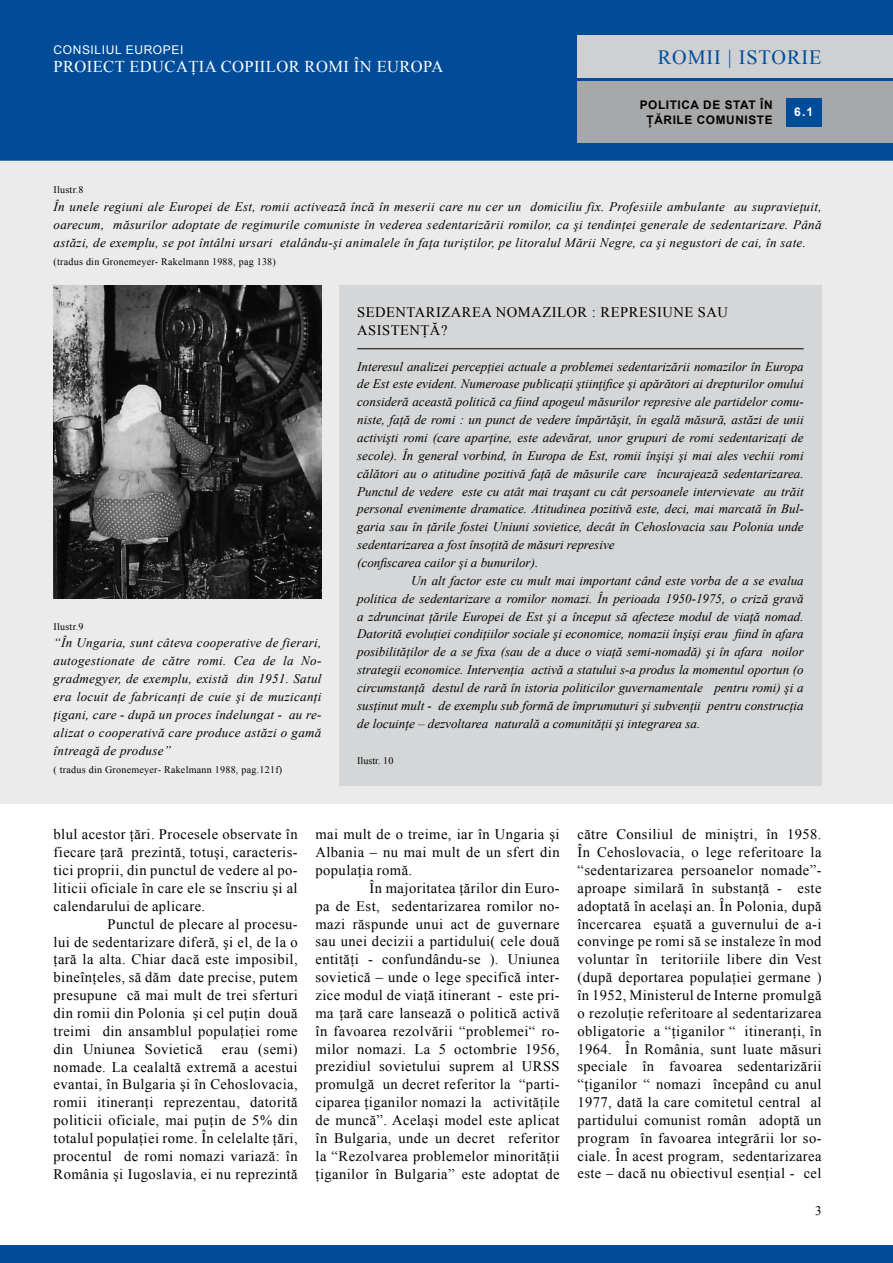
<style>
.page{position:relative;width:893px;height:1263px;background:#fff}
.page>*{position:absolute;margin:0;border:0;box-sizing:border-box;transform-origin:0 0}
.t1{font:20.25px "Times New Roman";color:#004c99}
.t2{font:16.5px "Times New Roman";letter-spacing:.025em;color:#fff}
.t3{font:14.55px/17.9px "Times New Roman";letter-spacing:.03em;color:#000;text-align:justify}
.t4{font:italic 13.05px/17.9px "Times New Roman";color:#000;text-align:justify}
.t5{font:13.05px "Times New Roman";color:#000}
.t6{font:12px "Arial";letter-spacing:.05em;color:#fff}
.t7{font:700 12px "Arial";color:#fff}
.t8{font:700 11.85px/15px "Arial";letter-spacing:.05em;color:#000;text-align:center}
.t9{font:10.05px "Times New Roman";letter-spacing:.025em;color:#000}
</style>
<div class="page">
<div style="left:0;top:161px;width:893px;height:643px;background:#ebebec"></div>
<div style="left:0;top:0;width:893px;height:161px;background:#004c99"></div>
<div style="left:577px;top:81px;width:316px;height:62px;background:#a7a8aa"></div>
<div style="left:577px;top:36px;width:316px;height:42px;background:#cfd0d2"></div>
<div style="left:786px;top:98px;width:35px;height:28px;background:#004c99"></div>
<div style="left:0;top:1245px;width:893px;height:18px;background:#004c99"></div>
<div style="left:339px;top:286px;width:482px;height:500px;background:#d5d6d7"></div>
<hr style="left:357px;top:348px;width:447px;height:1px;background:#000">
<img style="left:54px;top:286px;width:267px;height:312px">
<p class="t6" style="left:54px;top:42px;width:131px">CONSILIUL EUROPEI</p>
<p class="t2" style="left:54px;top:55px;width:391px">PROIECT EDUCAŢIA COPIILOR ROMI ÎN EUROPA</p>
<h1 class="t1" style="left:658px;top:44px;width:28px">Romii</h1>
<h1 class="t1" style="left:728px;top:44px;width:45px">| istorie</h1>
<p class="t7" style="left:794px;top:104px;width:21px">6.1</p>
<p class="t8" style="left:640px;top:98px;width:134px">POLITICA DE STAT ÎN<br>ŢĂRILE COMUNISTE</p>
<p class="t9" style="left:54px;top:183px;width:31px">Ilustr.8</p>
<p class="t4" style="left:54px;top:198px;width:770px">În unele regiuni ale Europei de Est, romii activează încă în meserii care nu cer un domiciliu fix. Profesiile ambulante au supravieţuit, oarecum, măsurilor adoptate de regimurile comuniste în vederea sedentarizării romilor, ca şi tendinţei generale de sedentarizare. Până astăzi, de exemplu, se pot întâlni ursari etalându-şi animalele în faţa turiştilor, pe litoralul Mării Negre, ca şi negustori de cai, în sate.</p>
<p class="t9" style="left:54px;top:255px;width:224px">(tradus din Gronemeyer- Rakelmann 1988, pag 138)</p>
<p class="t9" style="left:54px;top:619px;width:31px">Ilustr.9</p>
<p class="t4" style="left:54px;top:634px;width:269px">“În Ungaria, sunt câteva cooperative de fierari, autogestionate de către romi. Cea de la No&shy;gradmegyer, de exemplu, există din 1951. Satul era locuit de fabricanţi de cuie şi de muzicanţi ţigani, care - după un proces îndelungat - au re&shy;alizat o cooperativă care produce astăzi o gamă întreagă de produse”</p>
<p class="t9" style="left:54px;top:762px;width:230px">( tradus din Gronemeyer- Rakelmann 1988, pag.121f)</p>
<p class="t3" style="left:357px;top:303px;width:372px">SEDENTARIZAREA NOMAZILOR : REPRESIUNE SAU<br>ASISTENŢĂ?</p>
<p class="t4" style="left:357px;top:357px;width:448px">Interesul analizei percepţiei actuale a problemei sedentarizării nomazilor în Europa</p>
<p class="t4" style="left:357px;top:375px;width:448px">de Est este evident. Numeroase publicaţii ştiinţifice şi apărători ai drepturilor omului</p>
<p class="t4" style="left:357px;top:393px;width:448px">consideră această politică ca fiind apogeul măsurilor represive ale partidelor comu-</p>
<p class="t4" style="left:357px;top:410px;width:448px">niste, faţă de romi : un punct de vedere împărtăşit, în egală măsură, astăzi de unii</p>
<p class="t4" style="left:357px;top:428px;width:448px">activişti romi (care aparţine, este adevărat, unor grupuri de romi sedentarizaţi de</p>
<p class="t4" style="left:357px;top:446px;width:448px">secole). În general vorbind, în Europa de Est, romii înşişi şi mai ales vechii romi</p>
<p class="t4" style="left:357px;top:464px;width:448px">călători au o atitudine pozitivă faţă de măsurile care încurajează sedentarizarea.</p>
<p class="t4" style="left:357px;top:482px;width:448px">Punctul de vedere este cu atât mai traşant cu cât persoanele intervievate au trăit</p>
<p class="t4" style="left:357px;top:500px;width:448px">personal evenimente dramatice. Atitudinea pozitivă este, deci, mai marcată în Bul-</p>
<p class="t4" style="left:357px;top:518px;width:448px">garia sau în ţările fostei Uniuni sovietice, decât în Cehoslovacia sau Polonia unde</p>
<p class="t4" style="left:357px;top:535px;width:259px">sedentarizarea a fost însoţită de măsuri represive</p>
<p class="t4" style="left:357px;top:553px;width:183px">(confiscarea cailor şi a bunurilor).</p>
<p class="t4" style="left:411px;top:571px;width:394px">Un alt factor este cu mult mai important când este vorba de a se evalua</p>
<p class="t4" style="left:357px;top:589px;width:448px">politica de sedentarizare a romilor nomazi. În perioada 1950-1975, o criză gravă</p>
<p class="t4" style="left:357px;top:607px;width:448px">a zdruncinat ţările Europei de Est şi a început să afecteze modul de viaţă nomad.</p>
<p class="t4" style="left:357px;top:625px;width:448px">Datorită evoluţiei condiţiilor sociale şi economice, nomazii înşişi erau fiind în afara</p>
<p class="t4" style="left:357px;top:643px;width:448px">posibilităţilor de a se fixa (sau de a duce o viaţă semi-nomadă) şi în afara noilor</p>
<p class="t4" style="left:357px;top:660px;width:448px">strategii economice. Intervenţia activă a statului s-a produs la momentul oportun (o</p>
<p class="t4" style="left:357px;top:678px;width:448px">circumstanţă destul de rară în istoria politicilor guvernamentale pentru romi) şi a</p>
<p class="t4" style="left:357px;top:696px;width:448px">susţinut mult - de exemplu sub formă de împrumuturi şi subvenţii pentru construcţia</p>
<p class="t4" style="left:357px;top:714px;width:345px">de locuinţe – dezvoltarea naturală a comunităţii şi integrarea sa.</p>
<p class="t9" style="left:357px;top:753px;width:38px">Ilustr. 10</p>
<p class="t3" style="left:54px;top:825px;width:246px">blul acestor ţări. Procesele observate în fiecare ţară prezintă, totuşi, caracteris&shy;tici proprii, din punctul de vedere al po&shy;liticii oficiale în care ele se înscriu şi al calendarului de aplicare.</p>
<p class="t3" style="left:54px;top:915px;width:246px;text-indent:54px">Punctul de plecare al procesu&shy;lui de sedentarizare diferă, şi el, de la o ţară la alta. Chiar dacă este imposibil, bineînţeles, să dăm date precise, putem presupune că mai mult de trei sferturi din romii din Polonia şi cel puţin două treimi din ansamblul populaţiei rome din Uniunea Sovietică</p>
<p class="t3" style="left:54px;top:1040px;width:246px;text-indent:168px">erau (semi) nomade. La cealaltă extremă a acestui evantai, în Bulgaria şi în Cehoslovacia, romii itineranţi reprezentau, datorită politicii oficiale, mai puţin de 5% din totalul populaţiei rome. În celelalte ţări, procentul de romi nomazi variază: în România şi Iugoslavia, ei nu reprezintă</p>
<p class="t3" style="left:315px;top:825px;width:246px">mai mult de o treime, iar în Ungaria şi Albania – nu mai mult de un sfert din populaţia romă.</p>
<p class="t3" style="left:315px;top:879px;width:246px;text-indent:54px">În majoritatea ţărilor din Euro&shy;pa de Est, sedentarizarea romilor no&shy;mazi răspunde unui act de guvernare sau unei decizii a partidului( cele două entităţi - confundându-se ). Uniunea sovietică – unde o lege specifică inter&shy;zice modul de viaţă itinerant - este pri&shy;ma ţară care lansează o politică activă în favoarea rezolvării “problemei“ ro&shy;milor nomazi. La 5 octombrie 1956, prezidiul sovietului suprem al URSS promulgă un decret referitor la “parti&shy;ciparea ţiganilor nomazi la activităţile de muncă”. Acelaşi model este aplicat în Bulgaria, unde un decret referitor la “Rezolvarea problemelor minorităţii ţiganilor în Bulgaria” este adoptat de</p>
<p class="t3" style="left:577px;top:825px;width:246px">către Consiliul de miniştri, în 1958.<br>În Cehoslovacia, o lege referitoare la “sedentarizarea persoanelor nomade”- aproape similară în substanţă - este adoptată în acelaşi an. În Polonia, după încercarea eşuată a guvernului de a-i convinge pe romi să se instaleze în mod voluntar în teritoriile libere din Vest (după deportarea populaţiei germane ) în 1952, Ministerul de Interne promulgă o rezoluţie referitoare al sedentarizarea obligatorie a “ţiganilor “ itineranţi, în 1964. În România, sunt luate măsuri speciale în favoarea sedentarizării “ţiganilor “ nomazi începând cu anul 1977, dată la care comitetul central al partidului comunist român adoptă un program în favoarea integrării lor so&shy;ciale. În acest program, sedentarizarea este – dacă nu obiectivul esenţial - cel</p>
<p class="t5" style="left:815px;top:1201px;width:8px">3</p>
</div>
